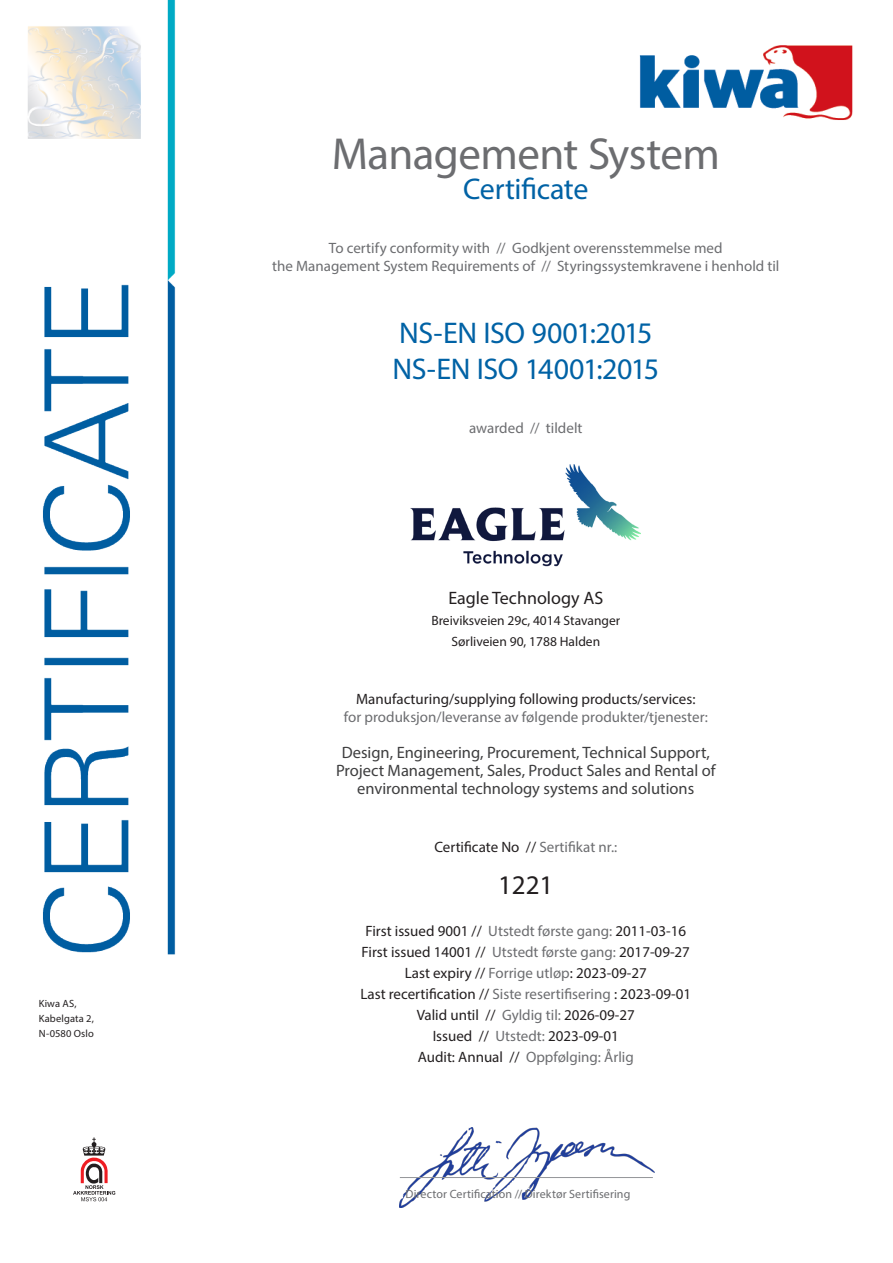
<style>
.page{position:relative;width:893px;height:1263px;background:#fff}
.page>*{position:absolute;margin:0;border:0;box-sizing:border-box;transform-origin:0 0}
.certificate_title{font:45px "Myriad Pro";letter-spacing:-.015em;color:#6c6d70}
.certificate{font:30px "Myriad Pro";letter-spacing:-.015em;color:#0062a5}
.t1{font:27px "Myriad Pro";color:#231f20}
.t2{font:18px "Myriad Pro";color:#231f20}
.t3{font:16.5px "Myriad Pro";color:#3e3e3f}
.t4{font:15px "Myriad Pro";color:#231f20}
.explanation_text{font:15px "Myriad Pro";color:#6c6d70}
.t5{font:13.5px "Myriad Pro";color:#231f20}
.t6{font:12px "Myriad Pro";letter-spacing:.01em;color:#6c6d70}
.t7{font:10.5px/15px "Myriad Pro";letter-spacing:.015em;color:#231f20}
.s1{color:#6c6d70}
.s2{color:#231f20}
</style>
<div class="page">
<img style="left:28px;top:0;width:825px;height:1208px">
<img style="left:400px;top:1127px;width:254px;height:80px">
<hr style="left:400px;top:1177px;width:253px;height:1px;background:#939598">
<img style="left:411px;top:464px;width:230px;height:104px">
<p class="t7" style="left:39px;top:995px;width:57px">Kiwa AS,<br>Kabelgata 2,<br>N-0580 Oslo</p>
<p class="certificate_title" style="left:332px;top:127px;width:390px">Management System</p>
<p class="certificate" style="left:463px;top:171px;width:127px">Certificate</p>
<p class="explanation_text" style="left:329px;top:239px;width:395px">To certify conformity with // Godkjent overensstemmelse med</p>
<p class="explanation_text" style="left:272px;top:257px;width:509px">the Management System Requirements of // Styringssystemkravene i henhold til</p>
<p class="certificate" style="left:399px;top:315px;width:255px">NS-EN ISO 9001:2015</p>
<p class="certificate" style="left:392px;top:351px;width:268px">NS-EN ISO 14001:2015</p>
<p class="explanation_text" style="left:469px;top:419px;width:115px">awarded // tildelt</p>
<p class="t2" style="left:448px;top:587px;width:156px">Eagle Technology AS</p>
<p class="t5" style="left:431px;top:613px;width:190px">Breiviksveien 29c, 4014 Stavanger</p>
<p class="t5" style="left:451px;top:634px;width:150px">Sørliveien 90, 1788 Halden</p>
<p class="t4" style="left:356px;top:690px;width:341px">Manufacturing/supplying following products/services:</p>
<p class="explanation_text" style="left:344px;top:708px;width:366px">for produksjon/leveranse av følgende produkter/tjenester:</p>
<p class="t3" style="left:342px;top:742px;width:370px">Design, Engineering, Procurement, Technical Support,</p>
<p class="t3" style="left:336px;top:760px;width:381px">Project Management, Sales, Product Sales and Rental of</p>
<p class="t3" style="left:357px;top:778px;width:338px">environmental technology systems and solutions</p>
<p class="t4" style="left:434px;top:837px;width:184px">Certificate No // <span class="s1">Sertifikat nr.:</span></p>
<p class="t1" style="left:498px;top:868px;width:57px">1221</p>
<p class="t4" style="left:365px;top:921px;width:322px">First issued 9001 // <span class="s1">Utstedt første gang:</span> 2011-03-16</p>
<p class="t4" style="left:362px;top:942px;width:330px">First issued 14001 // <span class="s1">Utstedt første gang:</span> 2017-09-27</p>
<p class="t4" style="left:405px;top:963px;width:244px">Last expiry // <span class="s1">Forrige utløp</span>: 2023-09-27</p>
<p class="t4" style="left:360px;top:984px;width:332px">Last recertification // <span class="s1">Siste resertifisering</span> : 2023-09-01</p>
<p class="t4" style="left:417px;top:1005px;width:220px">Valid until // <span class="s1">Gyldig til:</span> 2026-09-27</p>
<p class="t4" style="left:433px;top:1026px;width:188px">Issued // <span class="s1">Utstedt:</span> 2023-09-01</p>
<p class="explanation_text" style="left:418px;top:1047px;width:218px"><span class="s2">Audit: Annual //</span> Oppfølging: Årlig</p>
<p class="t6" style="left:406px;top:1187px;width:226px">Director Certification // Direktør Sertifisering</p>
</div>
